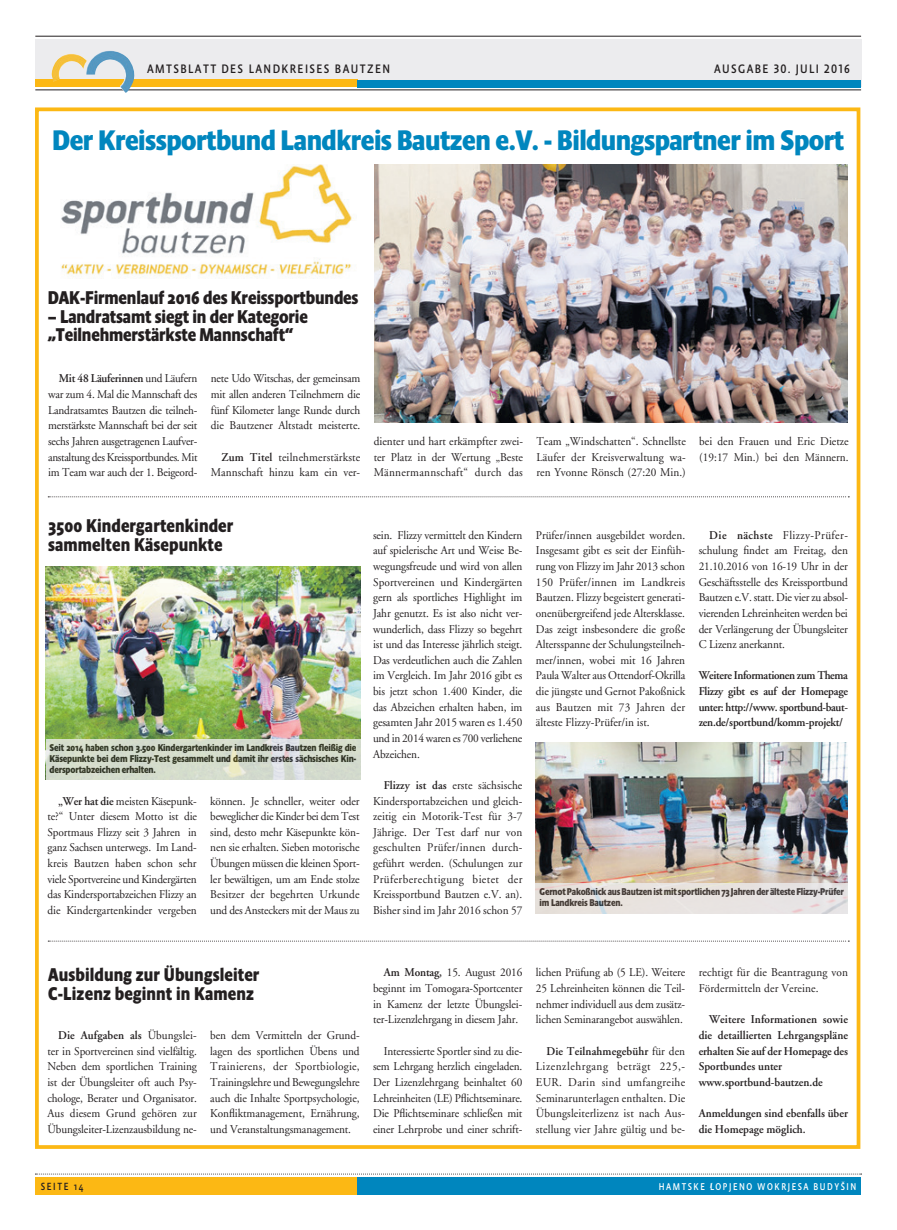
<style>
.page{position:relative;width:897px;height:1230px;background:#fff}
.page>*{position:absolute;margin:0;border:0;box-sizing:border-box;transform-origin:0 0}
.t1{font:700 28.75px "Absara Sans Head OT";letter-spacing:-.02em;color:#0086be}
.t2{font:700 18.75px/18.8px "Absara Sans Head OT";letter-spacing:-.01em;color:#231f20;scale:.95 1}
.t3{font:12.5px "Absara Sans Head OT";letter-spacing:.11em;color:#231f20}
.t4{font:11.88px/15.6px "Adobe Garamond";color:#231f20;text-align:justify;scale:.95 1}
.t5{font:600 11.88px/15.6px "Adobe Garamond";color:#231f20;scale:.95 1}
.t6{font:600 11.88px "Adobe Garamond Pro";letter-spacing:.01em;color:#231f20;scale:.95 1}
.t7{font:10.62px "Absara Sans Head OT";letter-spacing:.16em;color:#231f20;scale:.95 1}
.t8{font:700 10px/11.2px "Absara Sans Head OT";letter-spacing:-.025em;color:#231f20;text-align:justify;scale:.95 1}
.t9{font:10px "Absara Sans Head OT";letter-spacing:.16em;color:#fff;scale:.95 1}
.s1{font-weight:600}
.s2{font-family:"Adobe Garamond";font-weight:400}
</style>
<div class="page">
<div style="left:35px;top:39px;width:826px;height:48px;background:#ececee"></div>
<div style="left:35px;top:80px;width:322px;height:7px;background:#fcb814"></div>
<div style="left:357px;top:80px;width:504px;height:7px;background:#0086be"></div>
<hr style="left:35px;top:90px;width:826px;height:1px;background:#231f20">
<hr style="left:35px;top:36px;width:826px;height:1px;background:#231f20">
<img style="left:51px;top:51px;width:85px;height:42px">
<div style="left:35px;top:1177px;width:322px;height:17px;background:#fcb814"></div>
<div style="left:357px;top:1177px;width:504px;height:18px;background:#0086be"></div>
<svg style="left:35px;top:1173px;width:826px;height:1px"></svg>
<div style="left:35px;top:107px;width:825px;height:1041px;border:4px solid #fcb814"></div>
<img style="left:61px;top:165px;width:291px;height:114px">
<img style="left:374px;top:164px;width:473px;height:258px">
<svg style="left:48px;top:496px;width:801px;height:1px"></svg>
<svg style="left:48px;top:940px;width:801px;height:1px"></svg>
<img style="left:46px;top:567px;width:314px;height:172px">
<svg style="left:46px;top:739px;width:314px;height:40px;background:#d5dcce"></svg>
<img style="left:536px;top:742px;width:311px;height:141px">
<div style="left:536px;top:883px;width:311px;height:30px;background:#e8e3e0"></div>
<p class="t3" style="left:147px;top:61px;width:244px">AMTSBLATT DES LANDKREISES BAUTZEN</p>
<p class="t3" style="left:714px;top:61px;width:137px">AUSGABE 30. JULI 2016</p>
<h1 class="t1" style="left:52px;top:123px;width:793px">Der Kreissportbund Landkreis Bautzen e.V. - Bildungspartner im Sport</h1>
<h2 class="t2" style="left:48px;top:288px;width:328px">DAK-Firmenlauf 2016 des Kreissportbundes</h2>
<h2 class="t2" style="left:48px;top:307px;width:275px">– Landratsamt siegt in der Kategorie „Teilnehmerstärkste Mannschaft“</h2>
<p class="t4" style="left:48px;top:371px;width:159px;text-indent:11px"><span class="s1">Mit 48 Läuferinnen</span> und Läufern war zum 4. Mal die Mannschaft des Landratsamtes Bautzen die teilneh&shy;merstärkste Mannschaft bei der seit sechs Jahren ausgetragenen Laufver&shy;anstaltung des Kreissportbundes. Mit im Team war auch der 1. Beigeord-</p>
<p class="t4" style="left:211px;top:371px;width:159px">nete Udo Witschas, der gemeinsam mit allen anderen Teilnehmern die fünf Kilometer lange Runde durch die Bautzener Altstadt meisterte.</p>
<p class="t4" style="left:211px;top:449px;width:159px;text-align:right"><span class="s1">Zum Titel</span> teilnehmerstärkste<br>Mannschaft hinzu kam ein ver-</p>
<p class="t4" style="left:373px;top:434px;width:159px">dienter und hart erkämpfter zwei&shy;ter Platz in der Wertung „Beste Männermannschaft“ durch das</p>
<p class="t4" style="left:536px;top:434px;width:159px">Team „Windschatten“. Schnellste Läufer der Kreisverwaltung wa&shy;ren Yvonne Rönsch (27:20 Min.)</p>
<p class="t4" style="left:699px;top:434px;width:159px">bei den Frauen und Eric Dietze (19:17 Min.) bei den Männern.</p>
<h2 class="t2" style="left:48px;top:516px;width:196px">3500 Kindergartenkinder sammelten Käsepunkte</h2>
<p class="t8" style="left:49px;top:741px;width:324px">Seit 2014 haben schon 3.500 Kindergartenkinder im Landkreis Bautzen fleißig die Käsepunkte bei dem Flizzy-Test gesammelt und damit ihr erstes sächsisches Kin&shy;dersportabzeichen erhalten.</p>
<p class="t4" style="left:48px;top:793px;width:159px;text-indent:11px"><span class="s1">„Wer hat die</span> meisten Käsepunk&shy;te?“ Unter diesem Motto ist die Sportmaus Flizzy seit 3 Jahren in ganz Sachsen unterwegs. Im Land&shy;kreis Bautzen haben schon sehr viele Sportvereine und Kindergärten das Kindersportabzeichen Flizzy an die Kindergartenkinder vergeben</p>
<p class="t4" style="left:210px;top:793px;width:159px">können. Je schneller, weiter oder beweglicher die Kinder bei dem Test sind, desto mehr Käsepunkte kön&shy;nen sie erhalten. Sieben motorische Übungen müssen die kleinen Sport&shy;ler bewältigen, um am Ende stolze Besitzer der begehrten Urkunde und des Ansteckers mit der Maus zu</p>
<p class="t4" style="left:373px;top:527px;width:159px">sein. Flizzy vermittelt den Kindern auf spielerische Art und Weise Be&shy;wegungsfreude und wird von allen Sportvereinen und Kindergärten gern als sportliches Highlight im Jahr genutzt. Es ist also nicht ver&shy;wunderlich, dass Flizzy so begehrt ist und das Interesse jährlich steigt.<br>Das verdeutlichen auch die Zahlen im Vergleich. Im Jahr 2016 gibt es bis jetzt schon 1.400 Kinder, die das Abzeichen erhalten haben, im gesamten Jahr 2015 waren es 1.450 und in 2014 waren es 700 verliehene Abzeichen.</p>
<p class="t4" style="left:373px;top:777px;width:159px;text-indent:11px"><span class="s1">Flizzy ist das</span> erste sächsische Kindersportabzeichen und gleich&shy;zeitig ein Motorik-Test für 3-7<br>Jährige. Der Test darf nur von geschulten Prüfer/innen durch&shy;geführt werden. (Schulungen zur Prüferberechtigung bietet der Kreissportbund Bautzen e.V. an).<br>Bisher sind im Jahr 2016 schon 57</p>
<p class="t4" style="left:536px;top:527px;width:159px">Prüfer/innen ausgebildet worden.<br>Insgesamt gibt es seit der Einfüh&shy;rung von Flizzy im Jahr 2013 schon 150 Prüfer/innen im Landkreis Bautzen. Flizzy begeistert generati&shy;onenübergreifend jede Altersklasse.<br>Das zeigt insbesondere die große Altersspanne der Schulungsteilneh&shy;mer/innen, wobei mit 16 Jahren Paula Walter aus Ottendorf-Okrilla die jüngste und Gernot Pakoßnick aus Bautzen mit 73 Jahren der älteste Flizzy-Prüfer/in ist.</p>
<p class="t4" style="left:698px;top:527px;width:159px;text-indent:11px"><span class="s1">Die nächste</span> Flizzy-Prüfer&shy;schulung findet am Freitag, den 21.10.2016 von 16-19 Uhr in der Geschäftsstelle des Kreissportbund Bautzen e.V. statt. Die vier zu absol&shy;vierenden Lehreinheiten werden bei der Verlängerung der Übungsleiter C Lizenz anerkannt.</p>
<p class="t5" style="left:698px;top:668px;width:159px;text-align:justify">Weitere Informationen zum Thema Flizzy gibt es auf der Homepage unter: http://www. sportbund-baut&shy;zen.de/sportbund/komm-projekt/</p>
<p class="t8" style="left:539px;top:886px;width:322px">Gernot Pakoßnick aus Bautzen ist mit sportlichen 73 Jahren der älteste Flizzy-Prüfer im Landkreis Bautzen.</p>
<h2 class="t2" style="left:48px;top:965px;width:224px">Ausbildung zur Übungsleiter<br>C-Lizenz beginnt in Kamenz</h2>
<p class="t4" style="left:48px;top:1027px;width:159px;text-indent:11px"><span class="s1">Die Aufgaben als</span> Übungslei&shy;ter in Sportvereinen sind vielfältig.<br>Neben dem sportlichen Training ist der Übungsleiter oft auch Psy&shy;chologe, Berater und Organisator.<br>Aus diesem Grund gehören zur Übungsleiter-Lizenzausbildung ne-</p>
<p class="t4" style="left:210px;top:1027px;width:159px">ben dem Vermitteln der Grund&shy;lagen des sportlichen Übens und Trainierens, der Sportbiologie, Trainingslehre und Bewegungslehre auch die Inhalte Sportpsychologie, Konfliktmanagement, Ernährung, und Veranstaltungsmanagement.</p>
<p class="t4" style="left:373px;top:965px;width:159px;text-indent:11px"><span class="s1">Am Montag,</span> 15. August 2016 beginnt im Tomogara-Sportcenter in Kamenz der letzte Übungslei&shy;ter-Lizenzlehrgang in diesem Jahr.</p>
<p class="t4" style="left:373px;top:1043px;width:159px;text-indent:11px">Interessierte Sportler sind zu die&shy;sem Lehrgang herzlich eingeladen.<br>Der Lizenzlehrgang beinhaltet 60<br>Lehreinheiten (LE) Pflichtseminare.<br>Die Pflichtseminare schließen mit einer Lehrprobe und einer schrift-</p>
<p class="t4" style="left:536px;top:965px;width:159px">lichen Prüfung ab (5 LE). Weitere 25 Lehreinheiten können die Teil&shy;nehmer individuell aus dem zusätz&shy;lichen Seminarangebot auswählen.</p>
<p class="t6" style="left:546px;top:1044px;width:147px">Die Teilnahmegebühr <span class="s2">für den</span></p>
<p class="t4" style="left:536px;top:1059px;width:159px">Lizenzlehrgang beträgt 225,- EUR. Darin sind umfangreihe Seminarunterlagen enthalten. Die Übungsleiterlizenz ist nach Aus&shy;stellung vier Jahre gültig und be-</p>
<p class="t4" style="left:698px;top:965px;width:159px">rechtigt für die Beantragung von<br>Fördermitteln der Vereine.</p>
<p class="t5" style="left:698px;top:1012px;width:159px;text-indent:11px">Weitere Informationen sowie die detaillierten Lehrgangspläne erhalten Sie auf der Homepage des<br>Sportbundes unter www.sportbund-bautzen.de</p>
<p class="t5" style="left:698px;top:1105px;width:159px">Anmeldungen sind ebenfalls über die Homepage möglich.</p>
<p class="t7" style="left:41px;top:1179px;width:46px">SEITE 14</p>
<p class="t9" style="left:659px;top:1180px;width:209px">HAMTSKE <sup>/</sup>LOPJENO WOKRJESA BUDYŠIN</p>
</div>
